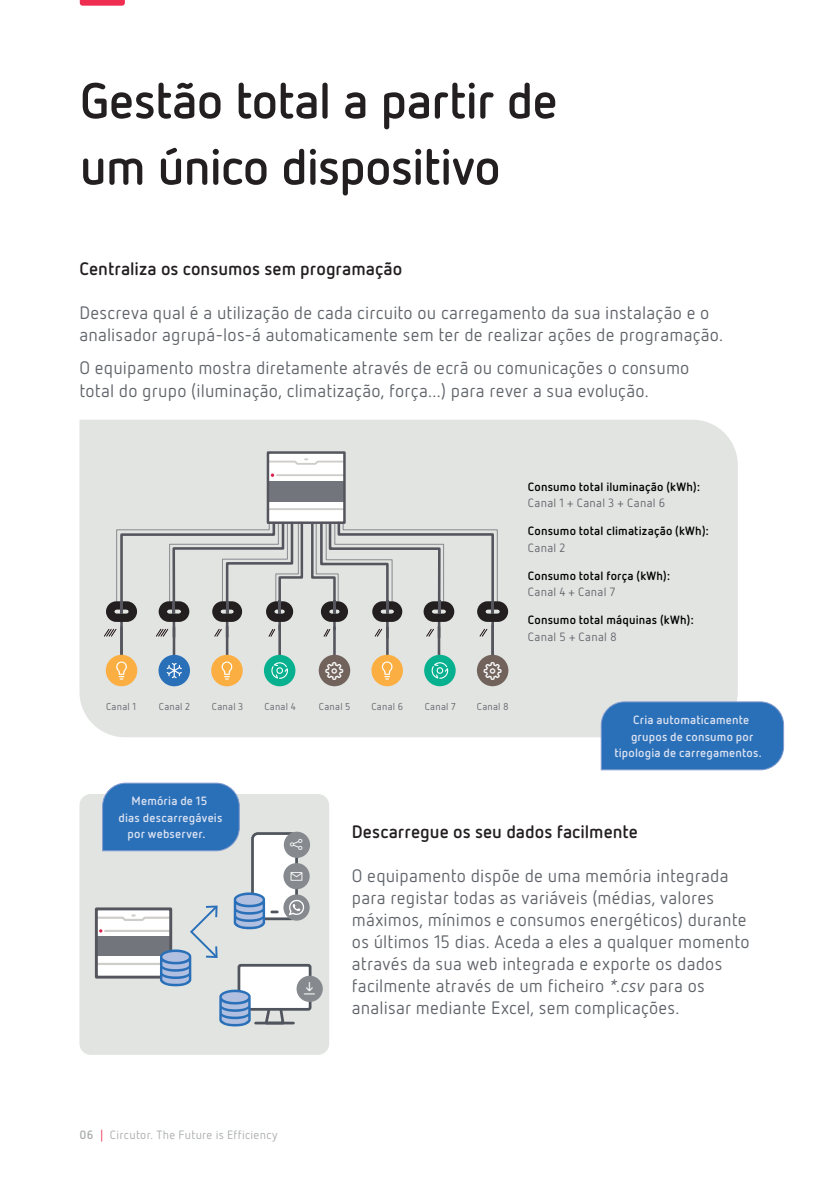
<style>
.page{position:relative;width:840px;height:1191px;background:#fff}
.page>*{position:absolute;margin:0;border:0;box-sizing:border-box;transform-origin:0 0}
.t1{font:700 50px/66.2px "Netto Pro";letter-spacing:-.015em;color:#231f20}
.t2{font:18px/22px "Netto Pro";letter-spacing:.01em;color:#5f6369}
.t3{font:700 18px "Netto Pro";color:#231f20}
.t4{font:700 12px/16.6px "Netto Pro";letter-spacing:.015em;color:#000001}
.P2{font:700 12px "Netto Pro";letter-spacing:.015em;color:#dbe2f2}
.t5{font:12px "Netto Pro";letter-spacing:.03em;color:#a8abac}
.t6{font:10px "Netto Pro";letter-spacing:.025em;color:#5f6369}
.s1{font-weight:400;color:#5f6369}
.s2{font-weight:700}
.s3{color:#ee2d50}
.s4{font-style:italic}
</style>
<div class="page">
<svg style="left:80px;top:0;width:45px;height:6px"></svg>
<div style="left:79px;top:794px;width:250px;height:260px;background:#e2e4e2;border-radius:11px"></div>
<div style="left:79px;top:420px;width:658px;height:317px;background:#e2e4e2"></div>
<div style="left:268px;top:452px;width:76px;height:71px;background:#fff"></div>
<div style="left:268px;top:481px;width:76px;height:20px;background:#72767c"></div>
<hr style="left:268px;top:508px;width:76px;height:2px;background:#cecdca">
<hr style="left:277px;top:474px;width:67px;height:2px;background:#cecdca">
<svg style="left:270px;top:473px;width:4px;height:4px"></svg>
<svg style="left:269px;top:458px;width:77px;height:8px"></svg>
<div style="left:266px;top:451px;width:79px;height:73px;border:2px solid #54555d"></div>
<div style="left:158px;top:655px;width:32px;height:31px;background:#2a70b8;border-radius:50%"></div>
<div style="left:264px;top:655px;width:31px;height:31px;background:#07b18f;border-radius:50%"></div>
<div style="left:318px;top:655px;width:32px;height:31px;background:#71635c;border-radius:50%"></div>
<div style="left:211px;top:655px;width:31px;height:31px;background:#fbae41;border-radius:50%"></div>
<div style="left:371px;top:655px;width:32px;height:31px;background:#fbae41;border-radius:50%"></div>
<div style="left:424px;top:655px;width:31px;height:31px;background:#07b18f;border-radius:50%"></div>
<div style="left:476px;top:655px;width:32px;height:31px;background:#71635c;border-radius:50%"></div>
<div style="left:106px;top:655px;width:31px;height:31px;background:#fbae41;border-radius:50%"></div>
<div style="left:477px;top:601px;width:31px;height:21px;border:8px solid #231f20;border-radius:6px"></div>
<div style="left:252px;top:833px;width:44px;height:85px;background:#fff;border-radius:5px"></div>
<div style="left:251px;top:832px;width:47px;height:88px;border:3px solid #50555d;border-radius:5px"></div>
<div style="left:284px;top:831px;width:26px;height:27px;background:#868a8e;border-radius:50%"></div>
<div style="left:283px;top:863px;width:26px;height:26px;background:#868a8e;border-radius:50%"></div>
<div style="left:296px;top:975px;width:26px;height:27px;background:#868a8e;border-radius:50%"></div>
<svg style="left:600px;top:701px;width:184px;height:70px;background:#3677bb"></svg>
<svg style="left:102px;top:782px;width:138px;height:69px;background:#3778bb"></svg>
<svg style="left:94px;top:892px;width:221px;height:134px"></svg>
<svg style="left:103px;top:520px;width:398px;height:159px;background:#c4c6c2"></svg>
<h3 class="t1" style="left:80px;top:65px;width:479px">Gestão total a partir de um único dispositivo</h3>
<h5 class="t3" style="left:79px;top:256px;width:324px">Centraliza os consumos sem programação</h5>
<p class="t2" style="left:79px;top:301px;width:645px">Descreva qual é a utilização de cada circuito ou carregamento da sua instalação e o analisador agrupá-los-á automaticamente sem ter de realizar ações de programação.</p>
<p class="t2" style="left:79px;top:356px;width:611px">O equipamento mostra diretamente através de ecrã ou comunicações o consumo total do grupo (iluminação, climatização, força...) para rever a sua evolução.</p>
<p class="t4" style="left:527px;top:478px;width:173px">Consumo total iluminação (kWh):<br><span class="s1">Canal 1 + Canal 3 + Canal 6</span></p>
<p class="t4" style="left:527px;top:522px;width:182px">Consumo total climatização (kWh):<br><span class="s1">Canal 2</span></p>
<p class="t4" style="left:527px;top:567px;width:144px">Consumo total força (kWh):<br><span class="s1">Canal 4 + Canal 7</span></p>
<p class="t4" style="left:527px;top:611px;width:167px">Consumo total máquinas (kWh):<br><span class="s1">Canal 5 + Canal 8</span></p>
<p class="t6" style="left:106px;top:699px;width:32px">Canal 1</p>
<p class="t6" style="left:159px;top:699px;width:33px">Canal 2</p>
<p class="t6" style="left:212px;top:699px;width:33px">Canal 3</p>
<p class="t6" style="left:264px;top:699px;width:33px">Canal 4</p>
<p class="t6" style="left:319px;top:699px;width:33px">Canal 5</p>
<p class="t6" style="left:371px;top:699px;width:33px">Canal 6</p>
<p class="t6" style="left:424px;top:699px;width:33px">Canal 7</p>
<p class="t6" style="left:476px;top:699px;width:33px">Canal 8</p>
<p class="P2" style="left:632px;top:711px;width:118px">Cria automaticamente</p>
<p class="P2" style="left:630px;top:728px;width:124px">grupos de consumo por</p>
<p class="P2" style="left:614px;top:745px;width:149px">tipologia de carregamentos.</p>
<p class="P2" style="left:131px;top:793px;width:77px">Memória de 15</p>
<p class="P2" style="left:118px;top:809px;width:105px">dias descarregáveis</p>
<p class="P2" style="left:127px;top:826px;width:79px">por webserver.</p>
<p class="t5" style="left:79px;top:1127px;width:200px"><span class="s2">06</span> <span class="s3">|</span> Circutor. The Future is Efficiency</p>
<h5 class="t3" style="left:351px;top:819px;width:287px">Descarregue os seu dados facilmente</h5>
<p class="t2" style="left:351px;top:863px;width:399px">O equipamento dispõe de uma memória integrada para registar todas as variáveis (médias, valores máximos, mínimos e consumos energéticos) durante os últimos 15 dias. Aceda a eles a qualquer momento através da sua web integrada e exporte os dados facilmente através de um ficheiro <span class="s4">*.csv</span> para os analisar mediante Excel, sem complicações.</p>
</div>
